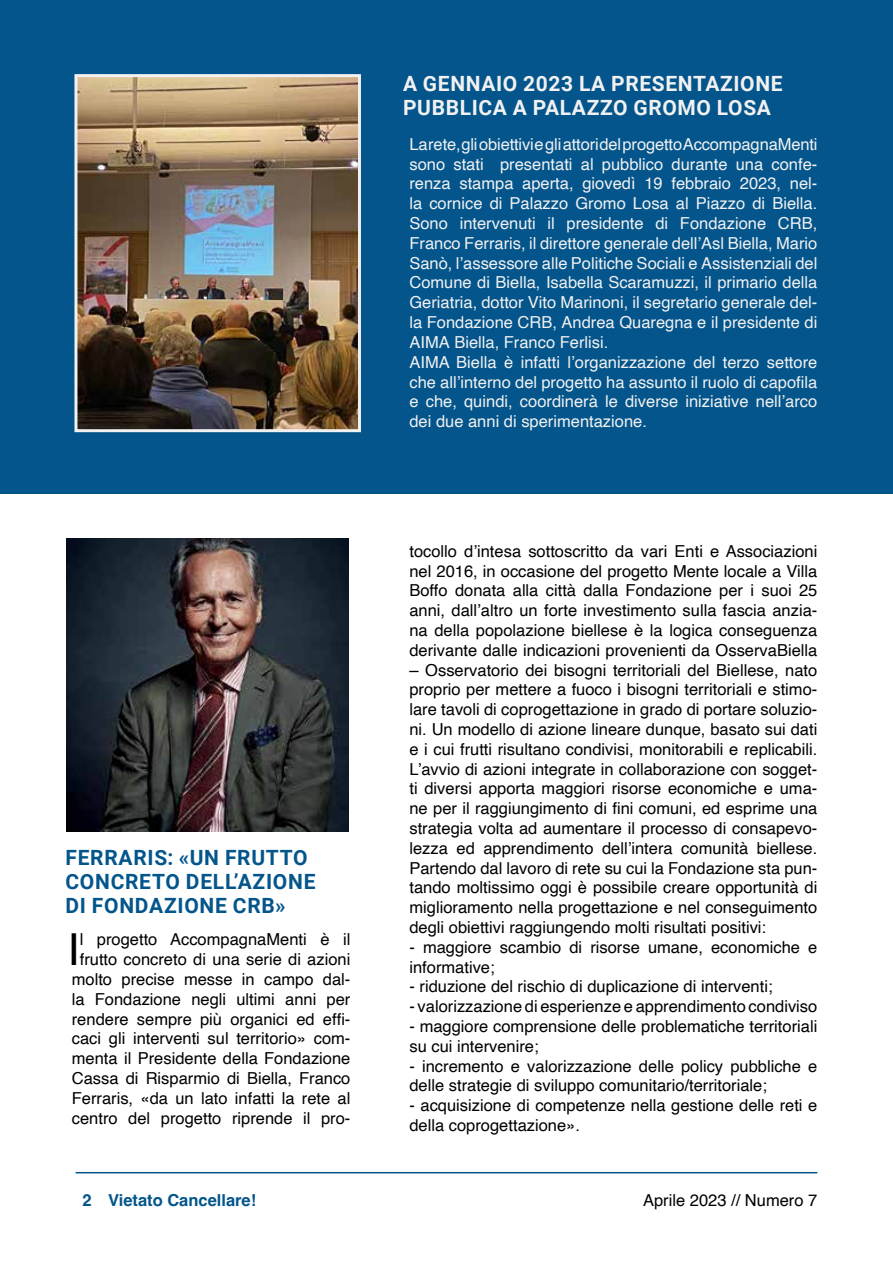
<style>
.page{position:relative;width:893px;height:1263px;background:#fff}
.page>*{position:absolute;margin:0;border:0;box-sizing:border-box;transform-origin:0 0}
.t1{font:44.1px "Helvetica";color:#000}
.t2{font:700 21px/24px "Roboto";letter-spacing:.035em;color:#03558b}
.t3{font:700 21px/24px "Roboto";letter-spacing:.03em;color:#f1f1f2}
.t4{font:16.5px/19.8px "Helvetica";color:#000}
.t5{font:16.5px/19.8px "Helvetica";color:#f1f1f2}
.t6{font:700 16.5px "Helvetica";color:#03558b}
</style>
<div class="page">
<hr style="left:76px;top:1172px;width:741px;height:1px;background:#03558b">
<div style="left:0;top:0;width:893px;height:493px;background:#03558b"></div>
<img style="left:78px;top:78px;width:279px;height:350px">
<div style="left:74px;top:74px;width:287px;height:358px;border:3px solid #f1f1f2"></div>
<img style="left:67px;top:539px;width:282px;height:293px">
<p class="t3" style="left:403px;top:71px;width:381px">A GENNAIO 2023 LA PRESENTAZIONE<br>PUBBLICA A PALAZZO GROMO LOSA</p>
<p class="t2" style="left:65px;top:844px;width:252px">FERRARIS: «UN FRUTTO<br>CONCRETO DELL’AZIONE<br>DI FONDAZIONE CRB»</p>
<h1 class="t1" style="left:67px;top:916px;width:14px">I</h1>
<p class="t4" style="left:72px;top:930px;width:280px;text-align:center">l progetto AccompagnaMenti è il frutto concreto di una serie di azioni molto precise messe in campo dal&shy;la Fondazione negli ultimi anni per rendere sempre più organici ed effi&shy;caci gli interventi sul territorio» com&shy;menta il Presidente della Fondazione Cassa di Risparmio di Biella, Franco Ferraris, «da un lato infatti la rete al centro del progetto riprende il pro-</p>
<p class="t5" style="left:409px;top:135px;width:410px">La rete, gli obiettivi e gli attori del progetto AccompagnaMenti sono stati presentati al pubblico durante una confe&shy;renza stampa aperta, giovedì 19 febbraio 2023, nel&shy;la cornice di Palazzo Gromo Losa al Piazzo di Biella.<br>Sono intervenuti il presidente di Fondazione CRB, Franco Ferraris, il direttore generale dell’Asl Biella, Mario Sanò, l’assessore alle Politiche Sociali e Assistenziali del Comune di Biella, Isabella Scaramuzzi, il primario della Geriatria, dottor Vito Marinoni, il segretario generale del&shy;la Fondazione CRB, Andrea Quaregna e il presidente di AIMA Biella, Franco Ferlisi.<br>AIMA Biella è infatti l’organizzazione del terzo settore che all’interno del progetto ha assunto il ruolo di capofila e che, quindi, coordinerà le diverse iniziative nell’arco dei due anni di sperimentazione.</p>
<p class="t4" style="left:409px;top:541px;width:409px;text-align:justify">tocollo d’intesa sottoscritto da vari Enti e Associazioni nel 2016, in occasione del progetto Mente locale a Villa Boffo donata alla città dalla Fondazione per i suoi 25 anni, dall’altro un forte investimento sulla fascia anzia&shy;na della popolazione biellese è la logica conseguenza derivante dalle indicazioni provenienti da OsservaBiella</p>
<p class="t4" style="left:409px;top:660px;width:409px;text-align:justify">– Osservatorio dei bisogni territoriali del Biellese, nato proprio per mettere a fuoco i bisogni territoriali e stimo&shy;lare tavoli di coprogettazione in grado di portare soluzio&shy;ni. Un modello di azione lineare dunque, basato sui dati e i cui frutti risultano condivisi, monitorabili e replicabili.<br>L’avvio di azioni integrate in collaborazione con sogget&shy;ti diversi apporta maggiori risorse economiche e uma&shy;ne per il raggiungimento di fini comuni, ed esprime una strategia volta ad aumentare il processo di consapevo&shy;lezza ed apprendimento dell’intera comunità biellese.<br>Partendo dal lavoro di rete su cui la Fondazione sta pun&shy;tando moltissimo oggi è possibile creare opportunità di miglioramento nella progettazione e nel conseguimento degli obiettivi raggiungendo molti risultati positivi:</p>
<p class="t4" style="left:409px;top:937px;width:409px">- maggiore scambio di risorse umane, economiche e informative;</p>
<p class="t4" style="left:409px;top:977px;width:365px">- riduzione del rischio di duplicazione di interventi;</p>
<p class="t4" style="left:409px;top:997px;width:409px">- valorizzazione di esperienze e apprendimento condiviso</p>
<p class="t4" style="left:409px;top:1017px;width:409px">- maggiore comprensione delle problematiche territoriali su cui intervenire;</p>
<p class="t4" style="left:409px;top:1056px;width:409px">- incremento e valorizzazione delle policy pubbliche e delle strategie di sviluppo comunitario/territoriale;</p>
<p class="t4" style="left:409px;top:1096px;width:409px">- acquisizione di competenze nella gestione delle reti e della coprogettazione».</p>
<p class="t6" style="left:82px;top:1190px;width:175px">2 Vietato Cancellare!</p>
<p class="t4" style="left:643px;top:1191px;width:176px">Aprile 2023 // Numero 7</p>
</div>
